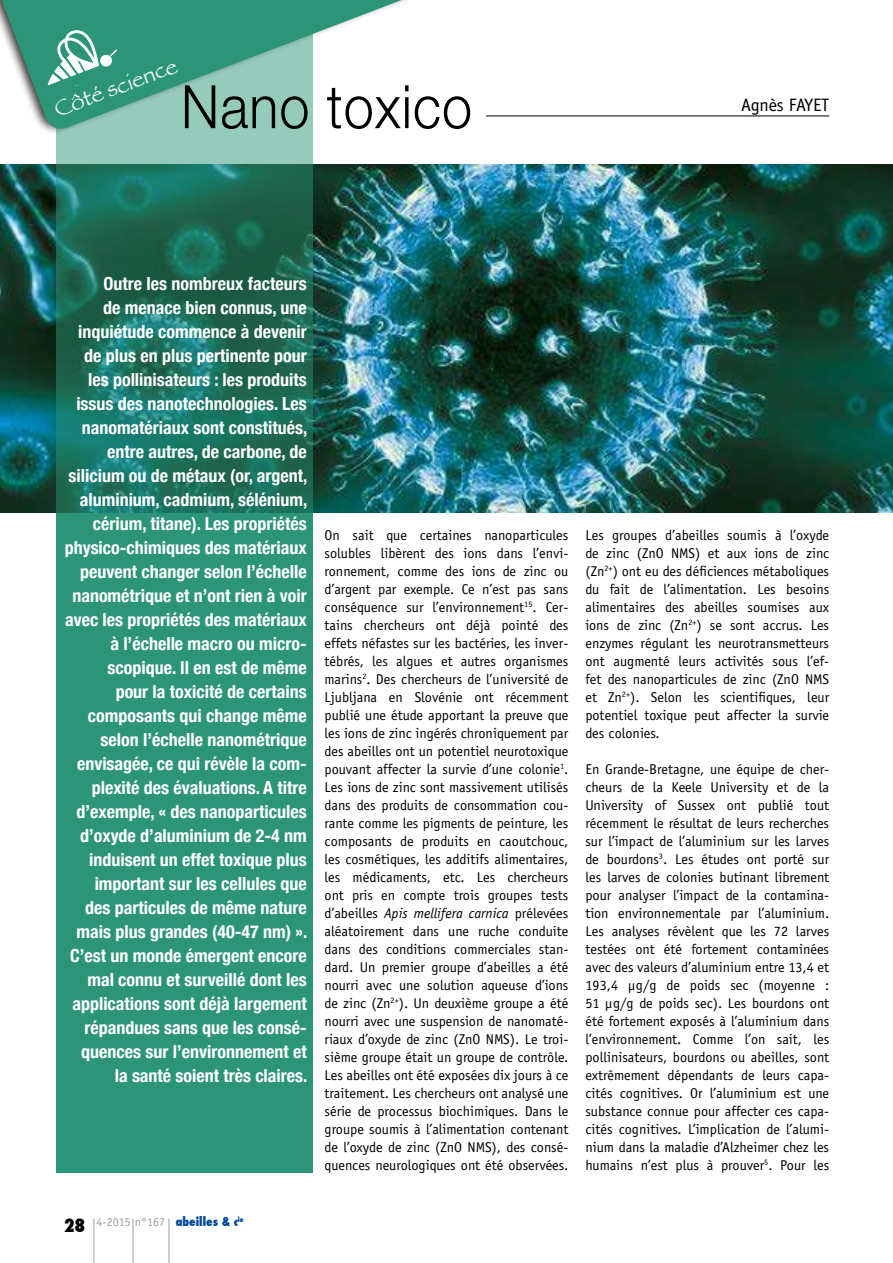
<style>
.page{position:relative;width:893px;height:1263px;background:#fff}
.page>*{position:absolute;margin:0;border:0;box-sizing:border-box;transform-origin:0 0}
.t1{font:300 60px "Helvetica Neue";letter-spacing:.02em;color:#000;scale:.9 1}
.t2{font:22.5px "Papyrus";color:#fff}
.t3{font:700 condensed 18px/24px "Helvetica Neue";color:#fff;text-align:right}
.t4{font:18px "Officina Sans";letter-spacing:-.01em;color:#000}
.t5{font:14.25px/18px "Officina Sans";color:#000;text-align:justify}
.t6{font:12px "Officina Sans";color:#9d9d9c}
.s1{font-family:"Futura";font-weight:800;font-stretch:condensed;font-size:18px;color:#000}
.s2{font-family:"Futura";font-weight:800;font-stretch:condensed;color:#00489a}
.s3{font-style:italic}
</style>
<div class="page">
<div style="left:56px;top:493px;width:257px;height:679px;background:#2d9577"></div>
<hr style="left:486px;top:116px;width:343px;height:1px;background:#000">
<img style="left:0;top:164px;width:893px;height:349px">
<svg style="left:57px;top:134px;width:256px;height:379px;background:#267561"></svg>
<svg style="left:0;top:0;width:406px;height:133px"></svg>
<svg style="left:48px;top:30px;width:51px;height:55px"></svg>
<div style="left:101px;top:55px;width:10px;height:11px;background:#fff;border-radius:50%"></div>
<div style="left:100px;top:55px;width:12px;height:11px;border:1px solid #fff;border-radius:50%"></div>
<svg style="left:109px;top:48px;width:9px;height:10px"></svg>
<hr style="left:133px;top:1219px;width:1px;height:44px;background:#9d9d9c">
<hr style="left:169px;top:1219px;width:1px;height:44px;background:#9d9d9c">
<hr style="left:94px;top:1219px;width:1px;height:44px;background:#9d9d9c">
<h2 class="t2" style="left:51px;top:98px;width:131px;rotate:-21deg">Côté science</h2>
<h1 class="t1" style="left:181px;top:58px;width:325px">Nano toxico</h1>
<p class="t4" style="left:741px;top:95px;width:89px">Agnès FAYET</p>
<p class="t3" style="left:65px;top:271px;width:244px">Outre les nombreux facteurs<br>de menace bien connus, une inquiétude commence à devenir de plus en plus pertinente pour les pollinisateurs : les produits issus des nanotechnologies. Les nanomatériaux sont constitués, entre autres, de carbone, de silicium ou de métaux (or, argent, aluminium, cadmium, sélénium, cérium, titane). Les propriétés physico-chimiques des matériaux peuvent changer selon l’échelle nanométrique et n’ont rien à voir avec les propriétés des matériaux à l’échelle macro ou micro&shy;scopique. Il en est de même<br>pour la toxicité de certains composants qui change même selon l’échelle nanométrique envisagée, ce qui révèle la com&shy;plexité des évaluations. A titre d’exemple, « des nanoparticules d’oxyde d’aluminium de 2-4 nm induisent un effet toxique plus important sur les cellules que<br>des particules de même nature mais plus grandes (40-47 nm) ».<br>C’est un monde émergent encore mal connu et surveillé dont les applications sont déjà largement répandues sans que les consé&shy;quences sur l’environnement et la santé soient très claires.</p>
<p class="t6" style="left:64px;top:1215px;width:181px"><span class="s1">28</span> 4-2015 n°167 <span class="s2">abeilles &amp; c</span><sup>ie</sup></p>
<p class="t5" style="left:325px;top:526px;width:245px">On sait que certaines nanoparticules solubles libèrent des ions dans l’envi&shy;ronnement, comme des ions de zinc ou d’argent par exemple. Ce n’est pas sans conséquence sur l’environnement<sup>15</sup>. Cer&shy;tains chercheurs ont déjà pointé des effets néfastes sur les bactéries, les inver&shy;tébrés, les algues et autres organismes marins<sup>2</sup>. Des chercheurs de l’université de Ljubljana en Slovénie ont récemment publié une étude apportant la preuve que les ions de zinc ingérés chroniquement par des abeilles ont un potentiel neurotoxique pouvant affecter la survie d’une colonie<sup>1</sup>.<br>Les ions de zinc sont massivement utilisés dans des produits de consommation cou&shy;rante comme les pigments de peinture, les composants de produits en caoutchouc, les cosmétiques, les additifs alimentaires, les médicaments, etc. Les chercheurs ont pris en compte trois groupes tests d’abeilles <span class="s3">Apis mellifera carnica</span> prélevées aléatoirement dans une ruche conduite dans des conditions commerciales stan&shy;dard. Un premier groupe d’abeilles a été nourri avec une solution aqueuse d’ions de zinc (Zn<sup>2+</sup>). Un deuxième groupe a été nourri avec une suspension de nanomaté&shy;riaux d’oxyde de zinc (ZnO NMS). Le troi&shy;sième groupe était un groupe de contrôle.<br>Les abeilles ont été exposées dix jours à ce traitement. Les chercheurs ont analysé une série de processus biochimiques. Dans le groupe soumis à l’alimentation contenant de l’oxyde de zinc (ZnO NMS), des consé&shy;quences neurologiques ont été observées.</p>
<p class="t5" style="left:585px;top:526px;width:245px">Les groupes d’abeilles soumis à l’oxyde de zinc (ZnO NMS) et aux ions de zinc (Zn<sup>2+</sup>) ont eu des déficiences métaboliques du fait de l’alimentation. Les besoins alimentaires des abeilles soumises aux ions de zinc (Zn<sup>2+</sup>) se sont accrus. Les enzymes régulant les neurotransmetteurs ont augmenté leurs activités sous l’ef&shy;fet des nanoparticules de zinc (ZnO NMS et Zn<sup>2+</sup>). Selon les scientifiques, leur potentiel toxique peut affecter la survie des colonies.</p>
<p class="t5" style="left:585px;top:760px;width:245px">En Grande-Bretagne, une équipe de cher&shy;cheurs de la Keele University et de la University of Sussex ont publié tout récemment le résultat de leurs recherches sur l’impact de l’aluminium sur les larves de bourdons<sup>3</sup>. Les études ont porté sur les larves de colonies butinant librement pour analyser l’impact de la contamina&shy;tion environnementale par l’aluminium.<br>Les analyses révèlent que les 72 larves testées ont été fortement contaminées avec des valeurs d’aluminium entre 13,4 et 193,4 μg/g de poids sec (moyenne :<br>51 μg/g de poids sec). Les bourdons ont été fortement exposés à l’aluminium dans l’environnement. Comme l’on sait, les pollinisateurs, bourdons ou abeilles, sont extrêmement dépendants de leurs capa&shy;cités cognitives. Or l’aluminium est une substance connue pour affecter ces capa&shy;cités cognitives. L’implication de l’alumi&shy;nium dans la maladie d’Alzheimer chez les humains n’est plus à prouver<sup>5</sup>. Pour les</p>
</div>
